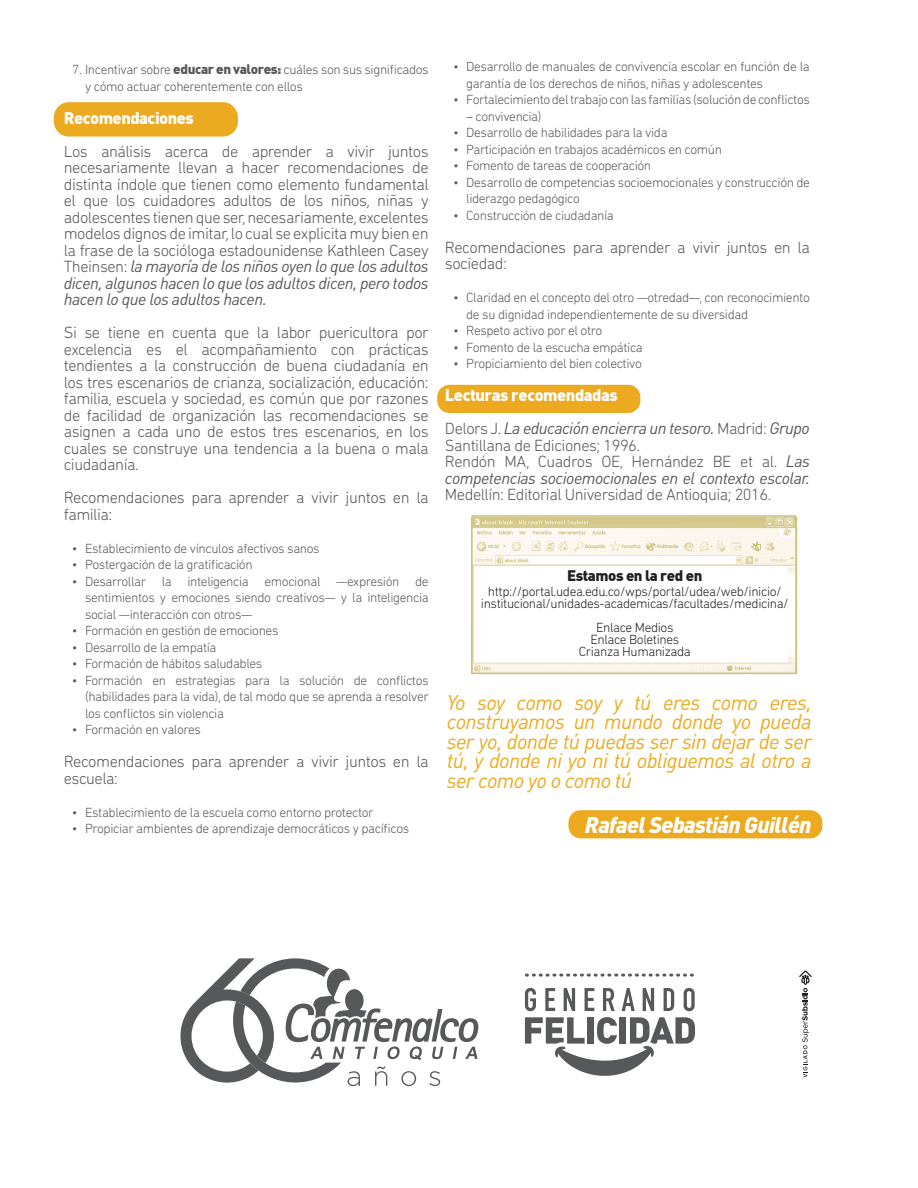
<style>
.page{position:relative;width:918px;height:1188px;background:#fff}
.page>*{position:absolute;margin:0;border:0;box-sizing:border-box;transform-origin:0 0}
.Normal__Web{font:italic 900 22.5px "DIN";letter-spacing:-.03em;color:#fff}
.Normal__Web-2{font:italic 21px/19.5px "DIN";letter-spacing:-.03em;color:#ebaa20;text-align:justify}
.t1{font:300 16.5px/16.5px "DIN Next Rounded LT Pro";letter-spacing:-.03em;color:#57585a}
.t2{font:900 16.5px "DIN";letter-spacing:-.03em;color:#fff}
.t3{font:900 15px "DIN";letter-spacing:-.03em;color:#231f20}
.t4{font:300 13.5px/16.5px "DIN Next Rounded LT Pro";letter-spacing:-.03em;color:#57585a}
.t5{font:300 13.5px/12px "DIN Next Rounded LT Pro";letter-spacing:-.03em;color:#231f20;text-align:center}
.s1{font-family:"DIN";font-weight:900}
.s2{font-family:"DIN";font-weight:400;font-style:italic}
</style>
<div class="page">
<div style="left:54px;top:102px;width:184px;height:35px;background:#ebaa20;border-radius:15px"></div>
<img style="left:471px;top:515px;width:325px;height:160px">
<div style="left:568px;top:810px;width:254px;height:28px;background:#ebaa20;border-radius:12px"></div>
<div style="left:437px;top:385px;width:203px;height:28px;background:#ebaa20;border-radius:12px"></div>
<svg style="left:799px;top:971px;width:13px;height:107px"></svg>
<svg style="left:525px;top:974px;width:169px;height:3px"></svg>
<svg style="left:525px;top:988px;width:11px;height:23px"></svg>
<svg style="left:545px;top:988px;width:10px;height:23px"></svg>
<svg style="left:564px;top:988px;width:11px;height:23px"></svg>
<svg style="left:585px;top:988px;width:9px;height:23px"></svg>
<svg style="left:603px;top:988px;width:12px;height:23px"></svg>
<svg style="left:622px;top:988px;width:13px;height:23px"></svg>
<svg style="left:643px;top:988px;width:11px;height:23px"></svg>
<svg style="left:664px;top:988px;width:10px;height:23px"></svg>
<svg style="left:684px;top:988px;width:11px;height:23px"></svg>
<svg style="left:525px;top:1017px;width:170px;height:59px"></svg>
<svg style="left:180px;top:958px;width:298px;height:128px"></svg>
<p class="t4" style="left:85px;top:61px;width:345px;text-indent:-13px">7. Incentivar sobre <span class="s1">educar en valores:</span> cuáles son sus significados y cómo actuar coherentemente con ellos</p>
<p class="t2" style="left:64px;top:107px;width:132px">Recomendaciones</p>
<p class="t1" style="left:64px;top:143px;width:366px;text-align:justify">Los análisis acerca de aprender a vivir juntos necesariamente llevan a hacer recomendaciones de distinta índole que tienen como elemento fundamental el que los cuidadores adultos de los niños, niñas y adolescentes tienen que ser, necesariamente, excelentes modelos dignos de imitar, lo cual se explicita muy bien en la frase de la socióloga estadounidense Kathleen Casey Theinsen: <span class="s2">la mayoría de los niños oyen lo que los adultos dicen, algunos hacen lo que los adultos dicen, pero todos hacen lo que los adultos hacen.</span></p>
<p class="t1" style="left:64px;top:324px;width:367px;text-align:justify">Si se tiene en cuenta que la labor puericultora por excelencia es el acompañamiento con prácticas tendientes a la construcción de buena ciudadanía en los tres escenarios de crianza, socialización, educación: familia, escuela y sociedad, es común que por razones de facilidad de organización las recomendaciones se asignen a cada uno de estos tres escenarios, en los cuales se construye una tendencia a la buena o mala ciudadanía.</p>
<p class="t1" style="left:64px;top:489px;width:366px">Recomendaciones para aprender a vivir juntos en la familia:</p>
<p class="t4" style="left:72px;top:540px;width:249px">• Establecimiento de vínculos afectivos sanos</p>
<p class="t4" style="left:72px;top:556px;width:182px">• Postergación de la gratificación</p>
<p class="t4" style="left:85px;top:573px;width:345px;text-align:justify;text-indent:-13px">• Desarrollar la inteligencia emocional —expresión de sentimientos y emociones siendo creativos— y la inteligencia social —interacción con otros—</p>
<p class="t4" style="left:72px;top:622px;width:208px">• Formación en gestión de emociones</p>
<p class="t4" style="left:72px;top:639px;width:146px">• Desarrollo de la empatía</p>
<p class="t4" style="left:72px;top:655px;width:192px">• Formación de hábitos saludables</p>
<p class="t4" style="left:85px;top:672px;width:345px;text-align:justify;text-indent:-13px">• Formación en estrategias para la solución de conflictos (habilidades para la vida), de tal modo que se aprenda a resolver los conflictos sin violencia</p>
<p class="t4" style="left:72px;top:721px;width:130px">• Formación en valores</p>
<p class="t1" style="left:64px;top:753px;width:366px">Recomendaciones para aprender a vivir juntos en la escuela:</p>
<p class="t4" style="left:72px;top:804px;width:303px">• Establecimiento de la escuela como entorno protector</p>
<p class="t4" style="left:72px;top:820px;width:339px">• Propiciar ambientes de aprendizaje democráticos y pacíficos</p>
<p class="t4" style="left:466px;top:58px;width:345px;text-indent:-13px">• Desarrollo de manuales de convivencia escolar en función de la garantía de los derechos de niños, niñas y adolescentes</p>
<p class="t4" style="left:453px;top:91px;width:358px">• Fortalecimiento del trabajo con las familias (solución de conflictos</p>
<p class="t4" style="left:466px;top:108px;width:77px">– convivencia)</p>
<p class="t4" style="left:453px;top:124px;width:216px">• Desarrollo de habilidades para la vida</p>
<p class="t4" style="left:453px;top:141px;width:270px">• Participación en trabajos académicos en común</p>
<p class="t4" style="left:453px;top:157px;width:199px">• Fomento de tareas de cooperación</p>
<p class="t4" style="left:466px;top:174px;width:345px;text-indent:-13px">• Desarrollo de competencias socioemocionales y construcción de liderazgo pedagógico</p>
<p class="t4" style="left:453px;top:207px;width:162px">• Construcción de ciudadanía</p>
<p class="t1" style="left:445px;top:239px;width:366px">Recomendaciones para aprender a vivir juntos en la sociedad:</p>
<p class="t4" style="left:466px;top:289px;width:345px;text-indent:-13px">• Claridad en el concepto del otro —otredad—, con reconocimiento de su dignidad independientemente de su diversidad</p>
<p class="t4" style="left:453px;top:322px;width:150px">• Respeto activo por el otro</p>
<p class="t4" style="left:453px;top:339px;width:191px">• Fomento de la escucha empática</p>
<p class="t4" style="left:453px;top:355px;width:190px">• Propiciamiento del bien colectivo</p>
<p class="t2" style="left:445px;top:384px;width:174px">Lecturas recomendadas</p>
<p class="t1" style="left:445px;top:420px;width:366px">Delors J. <span class="s2">La educación encierra un tesoro.</span> Madrid: <span class="s2">Grupo<br></span>Santillana de Ediciones; 1996.</p>
<p class="t1" style="left:445px;top:453px;width:366px;text-align:justify">Rendón MA, Cuadros OE, Hernández BE et al. <span class="s2">Las competencias socioemocionales en el contexto escolar.<br></span>Medellín: Editorial Universidad de Antioquia; 2016.</p>
<p class="t3" style="left:567px;top:566px;width:137px">Estamos en la red en</p>
<p class="t5" style="left:481px;top:586px;width:309px">http://portal.udea.edu.co/wps/portal/udea/web/inicio/ institucional/unidades-academicas/facultades/medicina/</p>
<p class="t5" style="left:596px;top:622px;width:79px">Enlace Medios</p>
<p class="t5" style="left:590px;top:634px;width:90px">Enlace Boletines</p>
<p class="t5" style="left:579px;top:646px;width:113px">Crianza Humanizada</p>
<p class="Normal__Web-2" style="left:447px;top:692px;width:367px">Yo soy como soy y tú eres como eres, construyamos un mundo donde yo pueda ser yo, donde tú puedas ser sin dejar de ser tú, y donde ni yo ni tú obliguemos al otro a ser como yo o como tú</p>
<p class="Normal__Web" style="left:585px;top:810px;width:228px">Rafael Sebastián Guillén</p>
</div>
